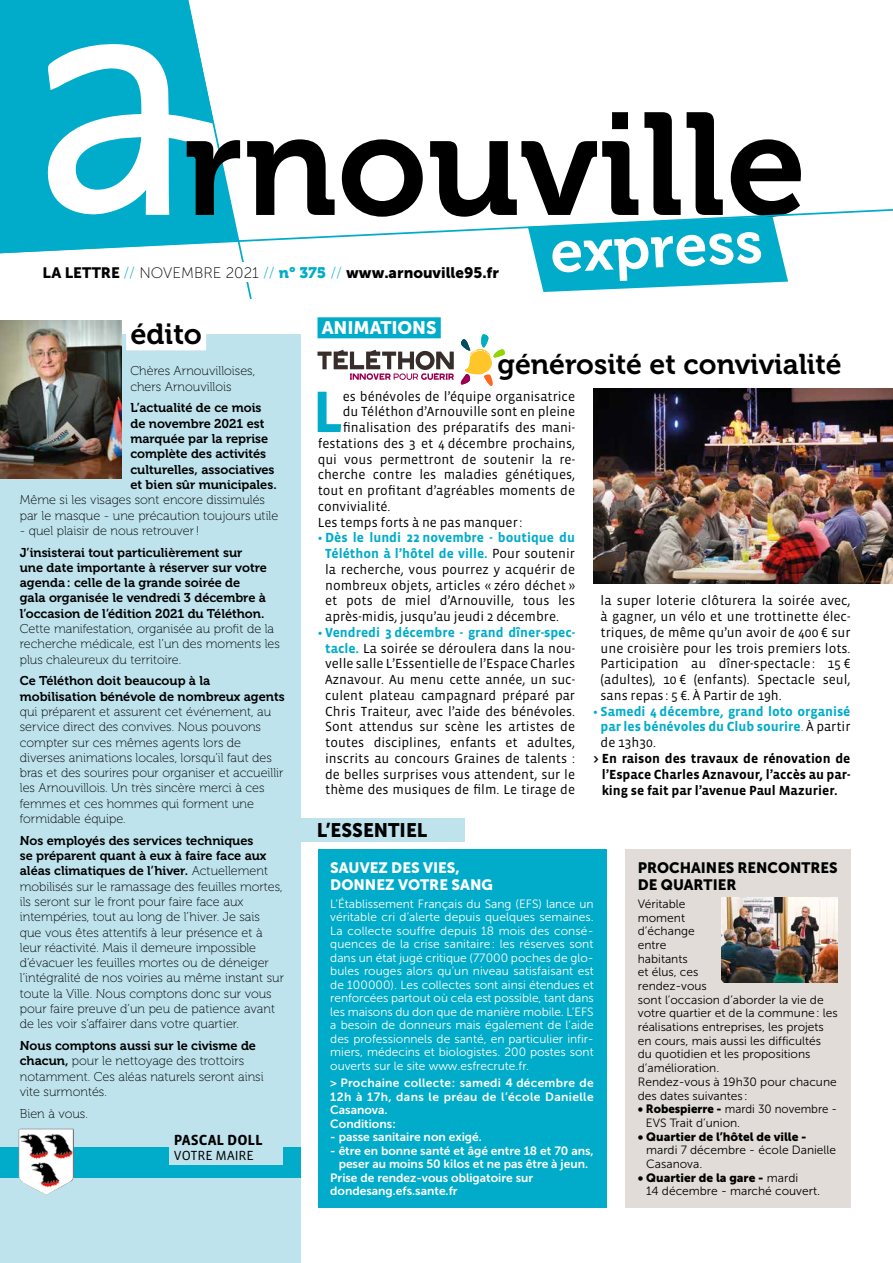
<style>
.page{position:relative;width:893px;height:1263px;background:#fff}
.page>*{position:absolute;margin:0;border:0;box-sizing:border-box;transform-origin:0 0}
.t1{font:700 59.85px "Vista Sans";color:#00acc9}
.t2{font:28.95px "Museo 700";color:#000}
.t3{font:28.5px "Museo 700";color:#000}
.t4{font:19.5px "Museo Sans 900";color:#000;scale:.95 1}
.t5{font:18px "Museo Sans 900";letter-spacing:-.005em;color:#fff}
.t6{font:15.15px "Museo Sans 900";color:#000}
.t7{font:15px/16.6px "Museo Sans 900";color:#000}
.t8{font:15px/16.5px "Museo Sans 900";color:#fff}
.t9{font:700 15px "Vista Sans";color:#000}
.t10{font:13.5px/15.8px "Vista Sans";color:#000;text-align:justify}
.t11{font:700 13.5px/15.8px "Vista Sans";color:#000;text-align:center}
.t12{font:700 13.5px/15.8px "Vista Sans";color:#00acc9;text-align:justify}
.t13{font:12.75px/15.3px "Museo 100";color:#000}
.t14{font:12.75px/15.3px "Museo 700";color:#000}
.t15{font:12px/13.5px "Museo Sans 300";color:#fff;text-align:justify}
.t16{font:12px/13.6px "Museo Sans 300";color:#000}
.t17{font:12px "Museo Sans 700";color:#fff}
.t18{font:12px/13.5px "Museo Sans 700";letter-spacing:.02em;color:#fff}
.t19{font:12px "Museo Sans 900";color:#000}
.t20{font:12px/13.6px "Museo Sans 300";color:#000;scale:.96 1}
.s1{font-size:15px}
.s2{font-family:"Museo Sans 100";color:#00acc9}
.s3{font-family:"Museo Sans 100"}
.s4{font-family:"Museo 900";color:#00acc9}
.s5{font-family:"Museo 100"}
.s6{font-family:"Museo 700"}
.s7{font-weight:700;color:#00acc9}
.s8{font-weight:400}
.s9{font-weight:400;color:#000}
.s10{font-family:"Museo Sans 900"}
.s11{font-family:"Museo Sans 300"}
</style>
<div class="page">
<svg style="left:0;top:0;width:893px;height:300px"></svg>
<div style="left:43px;top:263px;width:462px;height:19px;background:#fff"></div>
<div style="left:0;top:335px;width:300px;height:928px;background:#bee3ed"></div>
<div style="left:0;top:1147px;width:300px;height:31px;background:#00acc9"></div>
<img style="left:19px;top:1129px;width:55px;height:66px">
<div style="left:126px;top:317px;width:80px;height:33px;background:#fff"></div>
<div style="left:170px;top:1129px;width:113px;height:36px;background:#bee3ed"></div>
<img style="left:0;top:321px;width:122px;height:157px">
<div style="left:317px;top:317px;width:124px;height:21px;background:#00acc9"></div>
<div style="left:289px;top:818px;width:175px;height:24px;background:#bee3ed"></div>
<div style="left:317px;top:849px;width:289px;height:359px;background:#00acc9"></div>
<div style="left:625px;top:849px;width:225px;height:359px;background:#e1dcd7"></div>
<img style="left:593px;top:388px;width:300px;height:196px">
<svg style="left:317px;top:350px;width:137px;height:30px"></svg>
<svg style="left:460px;top:334px;width:45px;height:52px"></svg>
<img style="left:721px;top:897px;width:117px;height:86px">
<p class="t6" style="left:43px;top:264px;width:458px"><span class="s1">LA LETTRE</span> <span class="s2">//</span> <span class="s3">NOVEMBRE 2021</span> <span class="s2">//</span> <span class="s4">n° 375</span> <span class="s2">//</span> www.arnouville95.fr</p>
<h2 class="t2" style="left:130px;top:318px;width:73px">édito</h2>
<p class="t13" style="left:130px;top:364px;width:126px">Chères Arnouvilloises, chers Arnouvillois</p>
<p class="t14" style="left:130px;top:401px;width:148px">L’actualité de ce mois de novembre 2021 est marquée par la reprise complète des activités culturelles, associatives et bien sûr municipales.</p>
<p class="t13" style="left:20px;top:493px;width:260px">Même si les visages sont encore dissimulés par le masque - une précaution toujours utile</p>
<p class="t13" style="left:20px;top:523px;width:181px">- quel plaisir de nous retrouver!</p>
<p class="t14" style="left:20px;top:545px;width:249px">J’insisterai tout particulièrement sur une date importante à réserver sur votre agenda: celle de la grande soirée de gala organisée le vendredi 3 décembre à l’occasion de l’édition 2021 du Téléthon.</p>
<p class="t13" style="left:20px;top:621px;width:262px">Cette manifestation, organisée au profit de la recherche médicale, est l’un des moments les plus chaleureux du territoire.</p>
<p class="t14" style="left:20px;top:673px;width:266px">Ce Téléthon doit beaucoup à la mobilisation bénévole de nombreux agents</p>
<p class="t13" style="left:20px;top:704px;width:265px">qui préparent et assurent cet événement, au service direct des convives. Nous pouvons compter sur ces mêmes agents lors de diverses animations locales, lorsqu’il faut des bras et des sourires pour organiser et accueillir les Arnouvillois. Un très sincère merci à ces femmes et ces hommes qui forment une formidable équipe.</p>
<p class="t14" style="left:20px;top:833px;width:250px">Nos employés des services techniques se préparent quant à eux à faire face aux aléas climatiques de l’hiver. <span class="s5">Actuellement</span></p>
<p class="t13" style="left:20px;top:879px;width:266px">mobilisés sur le ramassage des feuilles mortes, ils seront sur le front pour faire face aux intempéries, tout au long de l’hiver. Je sais que vous êtes attentifs à leur présence et à leur réactivité. Mais il demeure impossible d’évacuer les feuilles mortes ou de déneiger l’intégralité de nos voiries au même instant sur toute la Ville. Nous comptons donc sur vous pour faire preuve d’un peu de patience avant de les voir s’affairer dans votre quartier.</p>
<p class="t14" style="left:20px;top:1038px;width:238px">Nous comptons aussi sur le civisme de</p>
<p class="t13" style="left:20px;top:1054px;width:245px"><span class="s6">chacun,</span> pour le nettoyage des trottoirs notamment. Ces aléas naturels seront ainsi vite surmontés.</p>
<p class="t13" style="left:20px;top:1106px;width:70px">Bien à vous.</p>
<p class="t9" style="left:174px;top:1132px;width:90px">PASCAL DOLL</p>
<p class="t10" style="left:174px;top:1148px;width:82px">VOTRE MAIRE</p>
<h3 class="t5" style="left:322px;top:318px;width:116px">ANIMATIONS</h3>
<h3 class="t3" style="left:498px;top:349px;width:346px">générosité et convivialité</h3>
<h1 class="t1" style="left:313px;top:381px;width:32px">L</h1>
<p class="t10" style="left:343px;top:388px;width:234px">es bénévoles de l’équipe organisatrice</p>
<p class="t10" style="left:343px;top:404px;width:234px">du Téléthon d’Arnouville sont en pleine</p>
<p class="t10" style="left:343px;top:420px;width:234px">finalisation des préparatifs des mani-</p>
<p class="t10" style="left:318px;top:436px;width:259px">festations des 3 et 4 décembre prochains,</p>
<p class="t10" style="left:318px;top:451px;width:259px">qui vous permettront de soutenir la re-</p>
<p class="t10" style="left:318px;top:467px;width:259px">cherche contre les maladies génétiques,</p>
<p class="t10" style="left:318px;top:483px;width:259px">tout en profitant d’agréables moments de</p>
<p class="t10" style="left:318px;top:499px;width:74px">convivialité.</p>
<p class="t10" style="left:318px;top:514px;width:206px">Les temps forts à ne pas manquer:</p>
<p class="t10" style="left:325px;top:530px;width:251px;text-indent:-8px"><span class="s7">• Dès le lundi 22 novembre - boutique du Téléthon à l’hôtel de ville.</span> Pour soutenir la recherche, vous pourrez y acquérir de nombreux objets, articles « zéro déchet » et pots de miel d’Arnouville, tous les après-midis, jusqu’au jeudi 2 décembre.</p>
<p class="t10" style="left:318px;top:625px;width:259px;text-align:center"><span class="s7">• Vendredi 3 décembre - grand dîner-spec&shy;tacle.</span> La soirée se déroulera dans la nou&shy;velle salle L’Essentielle de l’Espace Charles Aznavour. Au menu cette année, un suc&shy;culent plateau campagnard préparé par Chris Traiteur, avec l’aide des bénévoles.<br>Sont attendus sur scène les artistes de toutes disciplines, enfants et adultes, inscrits au concours Graines de talents : de belles surprises vous attendent, sur le thème des musiques de film. Le tirage de</p>
<h3 class="t4" style="left:317px;top:819px;width:118px">L’ESSENTIEL</h3>
<p class="t10" style="left:601px;top:593px;width:251px">la super loterie clôturera la soirée avec, à gagner, un vélo et une trottinette élec&shy;triques, de même qu’un avoir de 400 € sur une croisière pour les trois premiers lots.<br>Participation au dîner-spectacle: 15 € (adultes), 10 € (enfants). Spectacle seul, sans repas : 5 €. À Partir de 19h.</p>
<p class="t12" style="left:601px;top:704px;width:251px;text-indent:-8px">• Samedi 4 décembre, grand loto organisé par les bénévoles du Club sourire<span class="s8">.</span> <span class="s9">À partir de 13h30.</span></p>
<p class="t11" style="left:593px;top:751px;width:259px">&gt; En raison des travaux de rénovation de l’Espace Charles Aznavour, l’accès au par&shy;king se fait par l’avenue Paul Mazurier.</p>
<p class="t8" style="left:330px;top:860px;width:164px">SAUVEZ DES VIES,<br>DONNEZ VOTRE SANG</p>
<p class="t15" style="left:330px;top:897px;width:265px">L’Établissement Français du Sang (EFS) lance un véritable cri d’alerte depuis quelques semaines.<br>La collecte souffre depuis 18 mois des consé&shy;quences de la crise sanitaire : les réserves sont dans un état jugé critique (77 000 poches de glo&shy;bules rouges alors qu’un niveau satisfaisant est de 100 000). Les collectes sont ainsi étendues et renforcées partout où cela est possible, tant dans les maisons du don que de manière mobile. L’EFS a besoin de donneurs mais également de l’aide des professionnels de santé, en particulier infir&shy;miers, médecins et biologistes. 200 postes sont ouverts sur le site www.esfrecrute.fr.</p>
<p class="t18" style="left:330px;top:1076px;width:265px">&gt; Prochaine collecte : samedi 4 décembre de<br>12h à 17h, dans le préau de l’école Danielle<br>Casanova.<br>Conditions :</p>
<p class="t17" style="left:330px;top:1130px;width:153px">- passe sanitaire non exigé.</p>
<p class="t17" style="left:330px;top:1144px;width:265px">- être en bonne santé et âgé entre 18 et 70 ans,</p>
<p class="t17" style="left:339px;top:1157px;width:251px">peser au moins 50 kilos et ne pas être à jeun.</p>
<p class="t17" style="left:330px;top:1171px;width:204px">Prise de rendez-vous obligatoire sur</p>
<p class="t17" style="left:330px;top:1184px;width:129px">dondesang.efs.sante.fr</p>
<p class="t7" style="left:638px;top:860px;width:201px">PROCHAINES RENCONTRES<br>DE QUARTIER</p>
<p class="t16" style="left:638px;top:897px;width:201px">Véritable<br>moment<br>d’échange<br>entre<br>habitants<br>et élus, ces<br>rendez-vous<br>sont l’occasion d’aborder la vie de votre quartier et de la commune : les réalisations entreprises, les projets en cours, mais aussi les difficultés du quotidien et les propositions d’amélioration.<br>Rendez-vous à 19h30 pour chacune des dates suivantes :</p>
<p class="t20" style="left:646px;top:1102px;width:201px;text-indent:-8px"><span class="s10">• Robespierre -</span> mardi 30 novembre -<br>EVS Trait d’union.</p>
<p class="t19" style="left:638px;top:1129px;width:170px">• Quartier de l’hôtel de ville -</p>
<p class="t16" style="left:646px;top:1143px;width:191px">mardi 7 décembre - école Danielle<br>Casanova.</p>
<p class="t19" style="left:638px;top:1171px;width:162px">• Quartier de la gare - <span class="s11">mardi</span></p>
<p class="t16" style="left:646px;top:1184px;width:175px">14 décembre - marché couvert.</p>
</div>
